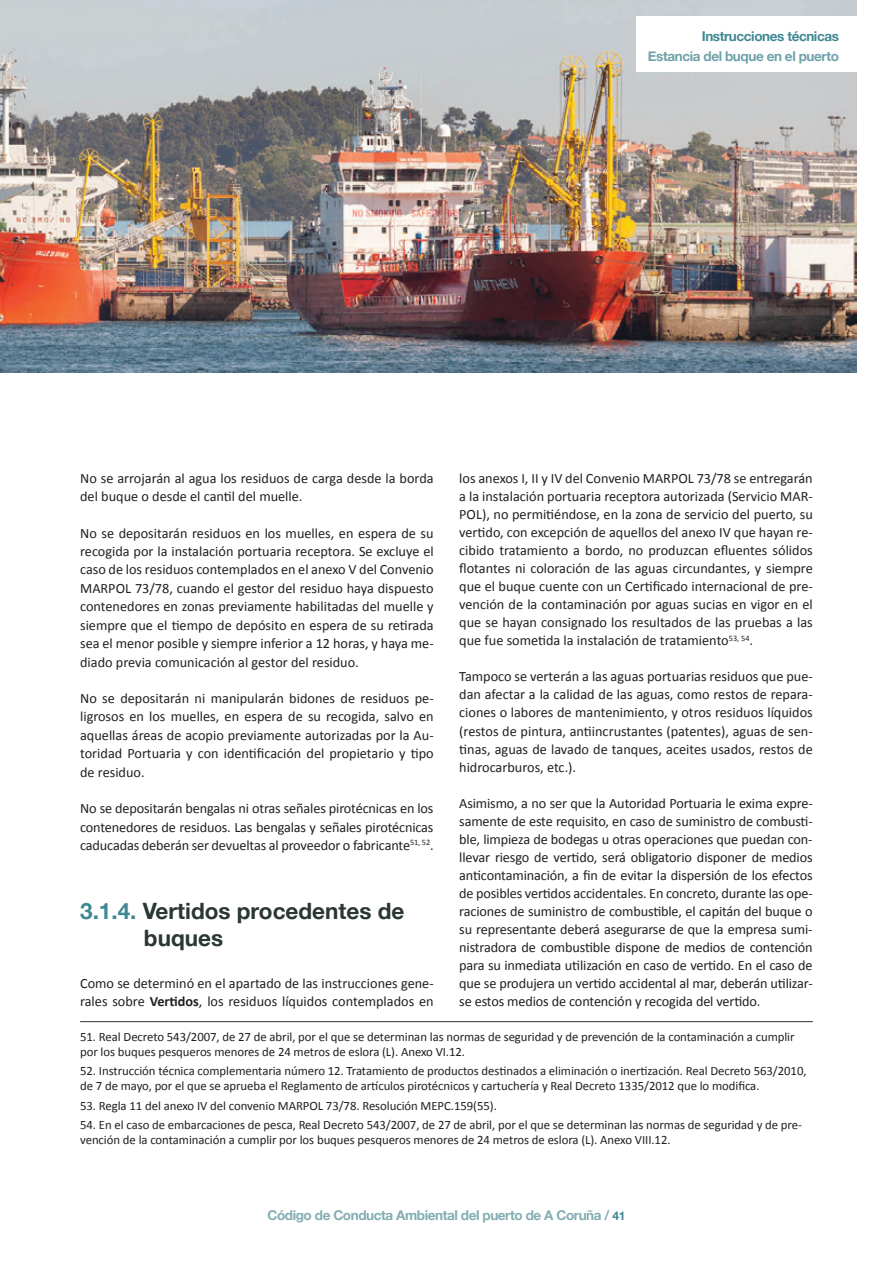
<style>
.page{position:relative;width:893px;height:1263px;background:#fff}
.page>*{position:absolute;margin:0;border:0;box-sizing:border-box;transform-origin:0 0}
.t1{font:700 22.5px/27.5px "Helvetica Neue";color:#2b3731}
.t2{font:14.25px/18px "Calibri";color:#231f20;text-align:justify}
.t3{font:700 13.5px "Helvetica Neue";letter-spacing:-.03em;color:#82adb3}
.t4{font:700 13.5px "Helvetica Neue";letter-spacing:-.03em;color:#6ea1a9}
.t5{font:700 13.5px "Helvetica Neue";letter-spacing:-.03em;color:#408892}
.t6{font:12.75px/15px "Calibri";letter-spacing:-.005em;color:#231f20}
.s1{color:#408892}
.s2{font-weight:700}
.s3{font-size:12px;color:#408892}
</style>
<div class="page">
<img style="left:0;top:0;width:856px;height:372px">
<hr style="left:80px;top:1021px;width:733px;height:1px;background:#2b3731">
<div style="left:636px;top:17px;width:220px;height:55px;background:#fff"></div>
<p class="t5" style="left:702px;top:26px;width:139px">Instrucciones técnicas</p>
<p class="t4" style="left:648px;top:45px;width:193px">Estancia del buque en el puerto</p>
<p class="t2" style="left:459px;top:469px;width:355px">los anexos I, II y IV del Convenio MARPOL 73/78 se entregarán a la instalación portuaria receptora autorizada (Servicio MAR-POL), no permitiéndose, en la zona de servicio del puerto, su vertido, con excepción de aquellos del anexo IV que hayan re&shy;cibido tratamiento a bordo, no produzcan efluentes sólidos flotantes ni coloración de las aguas circundantes, y siempre que el buque cuente con un Certificado internacional de pre&shy;vención de la contaminación por aguas sucias en vigor en el que se hayan consignado los resultados de las pruebas a las que fue sometida la instalación de tratamiento<sup>53,</sup> <sup>54</sup>.</p>
<p class="t2" style="left:459px;top:668px;width:355px">Tampoco se verterán a las aguas portuarias residuos que pue&shy;dan afectar a la calidad de las aguas, como restos de repara&shy;ciones o labores de mantenimiento, y otros residuos líquidos (restos de pintura, antiincrustantes (patentes), aguas de sen&shy;tinas, aguas de lavado de tanques, aceites usados, restos de hidrocarburos, etc.).</p>
<p class="t2" style="left:459px;top:794px;width:355px">Asimismo, a no ser que la Autoridad Portuaria le exima expre&shy;samente de este requisito, en caso de suministro de combusti&shy;ble, limpieza de bodegas u otras operaciones que puedan con&shy;llevar riesgo de vertido, será obligatorio disponer de medios anticontaminación, a fin de evitar la dispersión de los efectos de posibles vertidos accidentales. En concreto, durante las ope&shy;raciones de suministro de combustible, el capitán del buque o su representante deberá asegurarse de que la empresa sumi&shy;nistradora de combustible dispone de medios de contención para su inmediata utilización en caso de vertido. En el caso de que se produjera un vertido accidental al mar, deberán utilizar&shy;se estos medios de contención y recogida del vertido.</p>
<p class="t6" style="left:80px;top:1029px;width:716px">51. Real Decreto 543/2007, de 27 de abril, por el que se determinan las normas de seguridad y de prevención de la contaminación a cumplir por los buques pesqueros menores de 24 metros de eslora (L). Anexo VI.12.</p>
<p class="t6" style="left:80px;top:1064px;width:728px">52. Instrucción técnica complementaria número 12. Tratamiento de productos destinados a eliminación o inertización. Real Decreto 563/2010, de 7 de mayo, por el que se aprueba el Reglamento de artículos pirotécnicos y cartuchería y Real Decreto 1335/2012 que lo modifica.</p>
<p class="t6" style="left:80px;top:1098px;width:418px">53. Regla 11 del anexo IV del convenio MARPOL 73/78. Resolución MEPC.159(55).</p>
<p class="t6" style="left:80px;top:1117px;width:723px">54. En el caso de embarcaciones de pesca, Real Decreto 543/2007, de 27 de abril, por el que se determinan las normas de seguridad y de pre&shy;vención de la contaminación a cumplir por los buques pesqueros menores de 24 metros de eslora (L). Anexo VIII.12.</p>
<p class="t2" style="left:80px;top:469px;width:355px;line-height:18.5px">No se arrojarán al agua los residuos de carga desde la borda del buque o desde el cantil del muelle.</p>
<p class="t2" style="left:80px;top:524px;width:355px;line-height:18.5px">No se depositarán residuos en los muelles, en espera de su recogida por la instalación portuaria receptora. Se excluye el caso de los residuos contemplados en el anexo V del Convenio MARPOL 73/78, cuando el gestor del residuo haya dispuesto contenedores en zonas previamente habilitadas del muelle y siempre que el tiempo de depósito en espera de su retirada sea el menor posible y siempre inferior a 12 horas, y haya me&shy;diado previa comunicación al gestor del residuo.</p>
<p class="t2" style="left:80px;top:689px;width:355px;line-height:18.5px">No se depositarán ni manipularán bidones de residuos pe&shy;ligrosos en los muelles, en espera de su recogida, salvo en aquellas áreas de acopio previamente autorizadas por la Au&shy;toridad Portuaria y con identificación del propietario y tipo de residuo.</p>
<p class="t2" style="left:80px;top:799px;width:355px;line-height:18.5px">No se depositarán bengalas ni otras señales pirotécnicas en los contenedores de residuos. Las bengalas y señales pirotécnicas caducadas deberán ser devueltas al proveedor o fabricante<sup>51,</sup> <sup>52</sup>.</p>
<h1 class="t1" style="left:144px;top:897px;width:262px;text-indent:-64px"><span class="s1">3.1.4.</span> Vertidos procedentes de buques</h1>
<p class="t2" style="left:80px;top:974px;width:355px;line-height:18.5px">Como se determinó en el apartado de las instrucciones gene&shy;rales sobre <span class="s2">Vertidos</span>, los residuos líquidos contemplados en</p>
<p class="t3" style="left:267px;top:1205px;width:360px">Código de Conducta Ambiental del puerto de A Coruña / <span class="s3">41</span></p>
</div>
